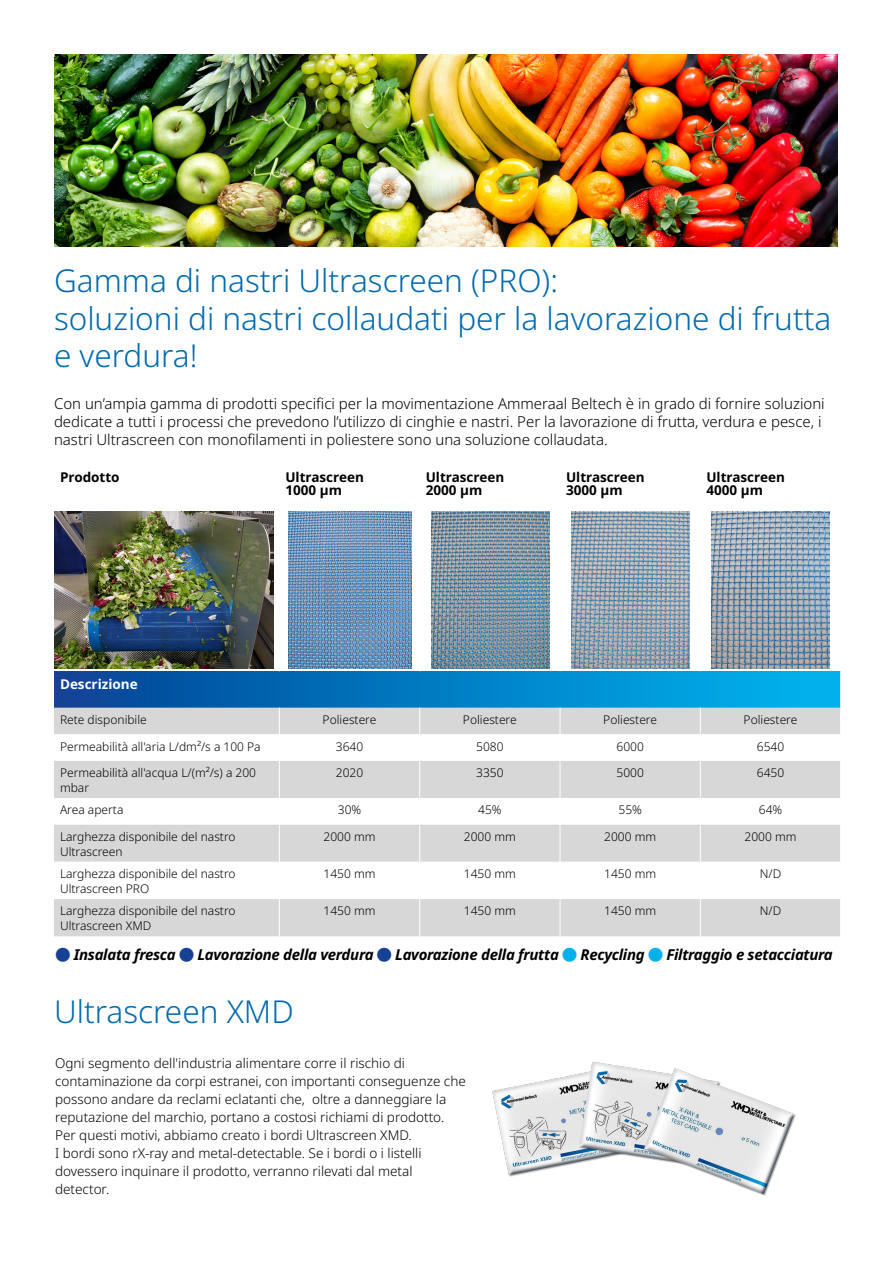
<style>
.page{position:relative;width:893px;height:1263px;background:#fff}
.page>*{position:absolute;margin:0;border:0;box-sizing:border-box;transform-origin:0 0}
.t1{font:300 31.5px/37.8px "Noto Sans";color:#006aad}
.t2{font:300 15px/18px "Noto Sans";color:#000}
.t3{font:italic 700 15px "Noto Sans";letter-spacing:-.02em;color:#000}
.t4{font:300 13.5px/18px "Noto Sans";color:#000}
.t5{font:700 13.5px/13.5px "Noto Sans";color:#000}
.t6{font:700 13.5px "Noto Sans";color:#fff}
.t7{font:300 12px/15px "Noto Sans";color:#000}
.s1{font-family:"Harvey Balls";font-weight:400;font-style:normal;color:#164194}
.s2{font-family:"Harvey Balls";font-weight:400;font-style:normal;color:#00b1eb}
</style>
<div class="page">
<img style="left:492px;top:1061px;width:304px;height:135px">
<svg style="left:273px;top:511px;width:439px;height:158px"></svg>
<div style="left:54px;top:671px;width:787px;height:37px;background:linear-gradient(to right,#064395,#00b7f0)"></div>
<div style="left:54px;top:708px;width:786px;height:228px;background:#d7d7d7"></div>
<svg style="left:54px;top:734px;width:786px;height:165px"></svg>
<hr style="left:840px;top:671px;width:1px;height:37px;background:#fff">
<hr style="left:279px;top:501px;width:1px;height:170px;background:#fff">
<hr style="left:419px;top:501px;width:1px;height:170px;background:#fff">
<hr style="left:560px;top:501px;width:1px;height:170px;background:#fff">
<hr style="left:700px;top:501px;width:1px;height:170px;background:#fff">
<svg style="left:279px;top:708px;width:1px;height:53px"></svg>
<svg style="left:419px;top:708px;width:1px;height:53px"></svg>
<svg style="left:560px;top:708px;width:1px;height:53px"></svg>
<svg style="left:700px;top:708px;width:1px;height:53px"></svg>
<hr style="left:279px;top:761px;width:1px;height:37px;background:#fff">
<hr style="left:419px;top:761px;width:1px;height:37px;background:#fff">
<hr style="left:560px;top:761px;width:1px;height:37px;background:#fff">
<hr style="left:700px;top:761px;width:1px;height:37px;background:#fff">
<svg style="left:279px;top:798px;width:1px;height:26px"></svg>
<svg style="left:419px;top:798px;width:1px;height:26px"></svg>
<svg style="left:560px;top:798px;width:1px;height:26px"></svg>
<svg style="left:700px;top:798px;width:1px;height:26px"></svg>
<hr style="left:279px;top:824px;width:1px;height:38px;background:#fff">
<hr style="left:419px;top:824px;width:1px;height:38px;background:#fff">
<hr style="left:560px;top:824px;width:1px;height:38px;background:#fff">
<hr style="left:700px;top:824px;width:1px;height:38px;background:#fff">
<hr style="left:279px;top:862px;width:1px;height:37px;background:#fff">
<hr style="left:419px;top:862px;width:1px;height:37px;background:#fff">
<hr style="left:560px;top:862px;width:1px;height:37px;background:#fff">
<hr style="left:700px;top:862px;width:1px;height:37px;background:#fff">
<hr style="left:279px;top:899px;width:1px;height:37px;background:#fff">
<hr style="left:419px;top:899px;width:1px;height:37px;background:#fff">
<hr style="left:560px;top:899px;width:1px;height:37px;background:#fff">
<hr style="left:700px;top:899px;width:1px;height:37px;background:#fff">
<img style="left:55px;top:55px;width:783px;height:191px">
<img style="left:54px;top:511px;width:219px;height:158px">
<img style="left:288px;top:511px;width:123px;height:158px">
<img style="left:431px;top:511px;width:118px;height:158px">
<img style="left:571px;top:511px;width:118px;height:158px">
<img style="left:712px;top:511px;width:118px;height:158px">
<h1 class="t1" style="left:54px;top:262px;width:779px">Gamma di nastri Ultrascreen (PRO):<br>soluzioni di nastri collaudati per la lavorazione di frutta e verdura!</h1>
<p class="t2" style="left:54px;top:394px;width:772px">Con un’ampia gamma di prodotti specifici per la movimentazione Ammeraal Beltech è in grado di fornire soluzioni dedicate a tutti i processi che prevedono l’utilizzo di cinghie e nastri. Per la lavorazione di frutta, verdura e pesce, i nastri Ultrascreen con monofilamenti in poliestere sono una soluzione collaudata.</p>
<p class="t5" style="left:60px;top:470px;width:61px">Prodotto</p>
<p class="t5" style="left:285px;top:470px;width:80px">Ultrascreen<br>1000 μm</p>
<p class="t5" style="left:426px;top:470px;width:80px">Ultrascreen<br>2000 μm</p>
<p class="t5" style="left:566px;top:470px;width:80px">Ultrascreen<br>3000 μm</p>
<p class="t5" style="left:706px;top:470px;width:80px">Ultrascreen<br>4000 μm</p>
<p class="t6" style="left:60px;top:674px;width:79px">Descrizione</p>
<p class="t7" style="left:60px;top:712px;width:88px">Rete disponibile</p>
<p class="t7" style="left:323px;top:712px;width:55px">Poliestere</p>
<p class="t7" style="left:463px;top:712px;width:55px">Poliestere</p>
<p class="t7" style="left:603px;top:712px;width:55px">Poliestere</p>
<p class="t7" style="left:744px;top:712px;width:55px">Poliestere</p>
<p class="t7" style="left:60px;top:739px;width:202px">Permeabilità all'aria L/dm²/s a 100 Pa</p>
<p class="t7" style="left:336px;top:739px;width:29px">3640</p>
<p class="t7" style="left:476px;top:739px;width:29px">5080</p>
<p class="t7" style="left:616px;top:739px;width:29px">6000</p>
<p class="t7" style="left:757px;top:739px;width:29px">6540</p>
<p class="t7" style="left:60px;top:765px;width:198px">Permeabilità all'acqua L/(m²/s) a 200 mbar</p>
<p class="t7" style="left:336px;top:765px;width:29px">2020</p>
<p class="t7" style="left:476px;top:765px;width:29px">3350</p>
<p class="t7" style="left:616px;top:765px;width:29px">5000</p>
<p class="t7" style="left:757px;top:765px;width:29px">6450</p>
<p class="t7" style="left:60px;top:803px;width:65px">Area aperta</p>
<p class="t7" style="left:338px;top:803px;width:25px">30%</p>
<p class="t7" style="left:478px;top:803px;width:25px">45%</p>
<p class="t7" style="left:618px;top:803px;width:25px">55%</p>
<p class="t7" style="left:759px;top:803px;width:25px">64%</p>
<p class="t7" style="left:60px;top:829px;width:177px">Larghezza disponibile del nastro<br>Ultrascreen</p>
<p class="t7" style="left:324px;top:829px;width:53px">2000 mm</p>
<p class="t7" style="left:464px;top:829px;width:53px">2000 mm</p>
<p class="t7" style="left:604px;top:829px;width:53px">2000 mm</p>
<p class="t7" style="left:744px;top:829px;width:53px">2000 mm</p>
<p class="t7" style="left:60px;top:866px;width:177px">Larghezza disponibile del nastro<br>Ultrascreen PRO</p>
<p class="t7" style="left:324px;top:866px;width:53px">1450 mm</p>
<p class="t7" style="left:464px;top:866px;width:53px">1450 mm</p>
<p class="t7" style="left:604px;top:866px;width:53px">1450 mm</p>
<p class="t7" style="left:760px;top:866px;width:23px">N/D</p>
<p class="t7" style="left:60px;top:904px;width:177px">Larghezza disponibile del nastro<br>Ultrascreen XMD</p>
<p class="t7" style="left:324px;top:904px;width:53px">1450 mm</p>
<p class="t7" style="left:464px;top:904px;width:53px">1450 mm</p>
<p class="t7" style="left:604px;top:904px;width:53px">1450 mm</p>
<p class="t7" style="left:760px;top:904px;width:23px">N/D</p>
<p class="t3" style="left:55px;top:944px;width:779px"><span class="s1">4</span> Insalata fresca <span class="s1">4</span> Lavorazione della verdura <span class="s1">4</span> Lavorazione della frutta <span class="s2">4</span> Recycling <span class="s2">4</span> Filtraggio e setacciatura</p>
<h1 class="t1" style="left:54px;top:993px;width:241px">Ultrascreen XMD</h1>
<p class="t4" style="left:55px;top:1054px;width:412px">Ogni segmento dell'industria alimentare corre il rischio di contaminazione da corpi estranei, con importanti conseguenze che possono andare da reclami eclatanti che, oltre a danneggiare la reputazione del marchio, portano a costosi richiami di prodotto.<br>Per questi motivi, abbiamo creato i bordi Ultrascreen XMD.<br>I bordi sono rX-ray and metal-detectable. Se i bordi o i listelli dovessero inquinare il prodotto, verranno rilevati dal metal detector.</p>
</div>
